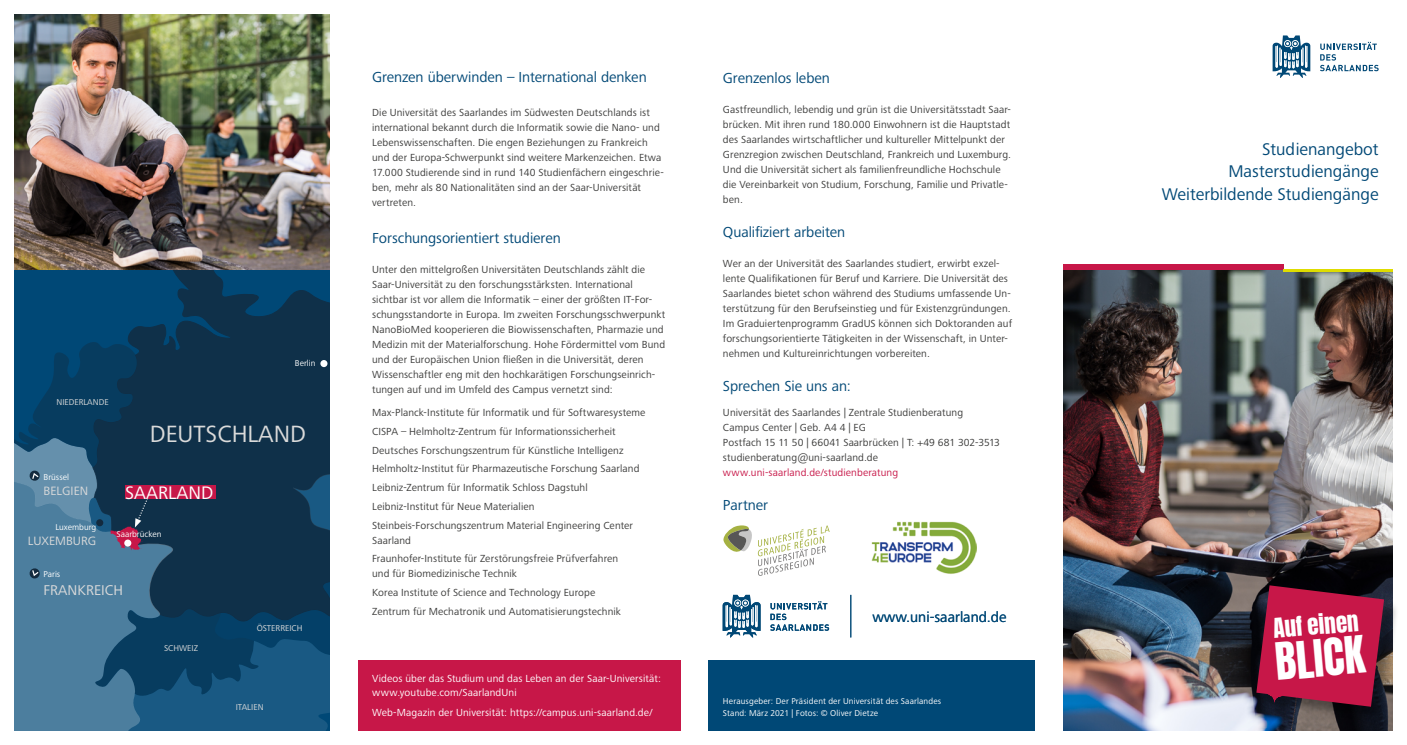
<style>
.page{position:relative;width:1407px;height:745px;background:#fff}
.page>*{position:absolute;margin:0;border:0;box-sizing:border-box;transform-origin:0 0}
.t1{font:43.75px "Anton";color:#fff}
.t2{font:24.38px "Frutiger Next Pro";color:#dadada}
.t3{font:23.12px "Anton";color:#fff}
.t4{font:18.75px "Frutiger Next Pro";color:#fff}
.t5{font:17.5px/22.5px "Frutiger Next Pro";color:#004876;text-align:right}
.t6{font:15px "Frutiger Next Pro";letter-spacing:-.005em;color:#004876}
.t7{font:14.62px "Frutiger Next Pro";color:#dadada}
.t8{font:12.5px "Frutiger Next Pro";color:#dadada}
.t9{font:10.62px/15px "Frutiger Next Pro";letter-spacing:.01em;color:#3c3c3b}
.t10{font:10.62px/13.8px "Frutiger Next Pro";letter-spacing:.01em;color:#fff}
.t11{font:10.62px "Frutiger Next Pro";letter-spacing:.01em;color:#c71748}
.t12{font:8.75px/12.5px "Frutiger Next Pro";letter-spacing:.01em;color:#fff}
.t13{font:8.75px "Frutiger Next Pro";color:#dadada}
</style>
<div class="page">
<div style="left:709px;top:659px;width:326px;height:71px;background:#004876"></div>
<div style="left:358px;top:659px;width:322px;height:71px;background:#c71748"></div>
<img style="left:1063px;top:269px;width:330px;height:461px">
<div style="left:1063px;top:264px;width:220px;height:5px;background:#c71748"></div>
<hr style="left:1283px;top:269px;width:110px;height:3px;background:#dedc00">
<svg style="left:1272px;top:35px;width:38px;height:43px"></svg>
<svg style="left:1320px;top:42px;width:58px;height:29px"></svg>
<div style="left:1258px;top:587px;width:141px;height:134px;background:#000;opacity:.35"></div>
<svg style="left:1256px;top:585px;width:128px;height:121px;background:#a51740"></svg>
<hr style="left:850px;top:594px;width:1px;height:43px;background:#004876">
<svg style="left:723px;top:594px;width:37px;height:43px"></svg>
<svg style="left:770px;top:601px;width:59px;height:29px"></svg>
<svg style="left:758px;top:525px;width:71px;height:50px"></svg>
<svg style="left:723px;top:525px;width:29px;height:27px"></svg>
<img style="left:871px;top:521px;width:105px;height:53px">
<div style="left:14px;top:14px;width:316px;height:716px;background:#004876"></div>
<svg style="left:92px;top:269px;width:238px;height:71px"></svg>
<img style="left:14px;top:14px;width:316px;height:255px">
<svg style="left:14px;top:340px;width:316px;height:390px;background:#1f4b6a"></svg>
<div style="left:125px;top:485px;width:90px;height:13px;background:#c71748"></div>
<div style="left:320px;top:360px;width:7px;height:7px;background:#fff;border-radius:50%"></div>
<p class="t12" style="left:295px;top:357px;width:22px">Berlin</p>
<p class="t13" style="left:56px;top:397px;width:54px">NIEDERLANDE</p>
<h2 class="t2" style="left:150px;top:419px;width:158px">DEUTSCHLAND</h2>
<p class="t12" style="left:44px;top:470px;width:27px">Brüssel</p>
<p class="t8" style="left:44px;top:483px;width:46px">BELGIEN</p>
<p class="t12" style="left:55px;top:521px;width:42px">Luxemburg</p>
<p class="t8" style="left:28px;top:533px;width:70px">LUXEMBURG</p>
<h3 class="t4" style="left:125px;top:481px;width:90px">SAARLAND</h3>
<p class="t12" style="left:116px;top:527px;width:47px">Saarbrücken</p>
<p class="t12" style="left:44px;top:567px;width:18px">Paris</p>
<h3 class="t7" style="left:44px;top:581px;width:81px">FRANKREICH</h3>
<p class="t13" style="left:164px;top:642px;width:35px">SCHWEIZ</p>
<p class="t13" style="left:257px;top:623px;width:47px">ÖSTERREICH</p>
<p class="t13" style="left:236px;top:701px;width:29px">ITALIEN</p>
<h3 class="t6" style="left:372px;top:68px;width:276px">Grenzen überwinden – International denken</h3>
<p class="t9" style="left:372px;top:104px;width:293px">Die Universität des Saarlandes im Südwesten Deutschlands ist international bekannt durch die Informatik sowie die Nano- und Lebenswissenschaften. Die engen Beziehungen zu Frankreich und der Europa-Schwerpunkt sind weitere Markenzeichen. Etwa 17.000 Studierende sind in rund 140 Studienfächern eingeschrie&shy;ben, mehr als 80 Nationalitäten sind an der Saar-Universität vertreten.</p>
<h3 class="t6" style="left:372px;top:229px;width:190px">Forschungsorientiert studieren</h3>
<p class="t9" style="left:372px;top:262px;width:295px">Unter den mittelgroßen Universitäten Deutschlands zählt die Saar-Universität zu den forschungsstärksten. International sichtbar ist vor allem die Informatik – einer der größten IT-For&shy;schungsstandorte in Europa. Im zweiten Forschungsschwerpunkt NanoBioMed kooperieren die Biowissenschaften, Pharmazie und Medizin mit der Materialforschung. Hohe Fördermittel vom Bund und der Europäischen Union fließen in die Universität, deren Wissenschaftler eng mit den hochkarätigen Forschungseinrich&shy;tungen auf und im Umfeld des Campus vernetzt sind:</p>
<p class="t9" style="left:372px;top:403px;width:275px;line-height:18.8px">Max-Planck-Institute für Informatik und für Softwaresysteme CISPA – Helmholtz-Zentrum für Informationssicherheit Deutsches Forschungszentrum für Künstliche Intelligenz Helmholtz-Institut für Pharmazeutische Forschung Saarland Leibniz-Zentrum für Informatik Schloss Dagstuhl Leibniz-Institut für Neue Materialien Steinbeis-Forschungszentrum Material Engineering Center</p>
<p class="t9" style="left:372px;top:530px;width:248px;line-height:18.8px">Saarland<br>Fraunhofer-Institute für Zerstörungsfreie Prüfverfahren</p>
<p class="t9" style="left:372px;top:564px;width:250px;line-height:18.8px">und für Biomedizinische Technik<br>Korea Institute of Science and Technology Europe<br>Zentrum für Mechatronik und Automatisierungstechnik</p>
<p class="t10" style="left:372px;top:671px;width:290px">Videos über das Studium und das Leben an der Saar-Universität: www.youtube.com/SaarlandUni</p>
<p class="t10" style="left:372px;top:705px;width:282px">Web-Magazin der Universität: https://campus.uni-saarland.de/</p>
<h3 class="t6" style="left:723px;top:69px;width:108px">Grenzenlos leben</h3>
<p class="t9" style="left:723px;top:102px;width:289px">Gastfreundlich, lebendig und grün ist die Universitätsstadt Saar&shy;brücken. Mit ihren rund 180.000 Einwohnern ist die Hauptstadt des Saarlandes wirtschaftlicher und kultureller Mittelpunkt der Grenzregion zwischen Deutschland, Frankreich und Luxemburg.<br>Und die Universität sichert als familienfreundliche Hochschule die Vereinbarkeit von Studium, Forschung, Familie und Privatle&shy;ben.</p>
<h3 class="t6" style="left:723px;top:223px;width:124px">Qualifiziert arbeiten</h3>
<p class="t9" style="left:723px;top:256px;width:291px">Wer an der Universität des Saarlandes studiert, erwirbt exzel&shy;lente Qualifikationen für Beruf und Karriere. Die Universität des Saarlandes bietet schon während des Studiums umfassende Un&shy;terstützung für den Berufseinstieg und für Existenzgründungen.<br>Im Graduiertenprogramm GradUS können sich Doktoranden auf forschungsorientierte Tätigkeiten in der Wissenschaft, in Unter&shy;nehmen und Kultureinrichtungen vorbereiten.</p>
<h3 class="t6" style="left:723px;top:377px;width:129px">Sprechen Sie uns an:</h3>
<p class="t9" style="left:723px;top:404px;width:279px">Universität des Saarlandes | Zentrale Studienberatung Campus Center | Geb. A4 4 | EG<br>Postfach 15 11 50 | 66041 Saarbrücken | T: +49 681 302-3513 studienberatung@uni-saarland.de</p>
<p class="t11" style="left:723px;top:466px;width:177px">www.uni-saarland.de/studienberatung</p>
<h3 class="t6" style="left:723px;top:496px;width:47px">Partner</h3>
<h3 class="t6" style="left:872px;top:607px;width:136px">www.uni-saarland.de</h3>
<p class="t12" style="left:723px;top:694px;width:220px">Herausgeber: Der Präsident der Universität des Saarlandes<br>Stand: März 2021 | Fotos: © Oliver Dietze</p>
<h3 class="t5" style="left:1161px;top:137px;width:218px">Studienangebot<br>Masterstudiengänge<br>Weiterbildende Studiengänge</h3>
<h3 class="t3" style="left:1272px;top:616px;width:87px;rotate:-5deg">Auf einen</h3>
<h1 class="t1" style="left:1273px;top:639px;width:91px;rotate:-5deg">BLICK</h1>
</div>
